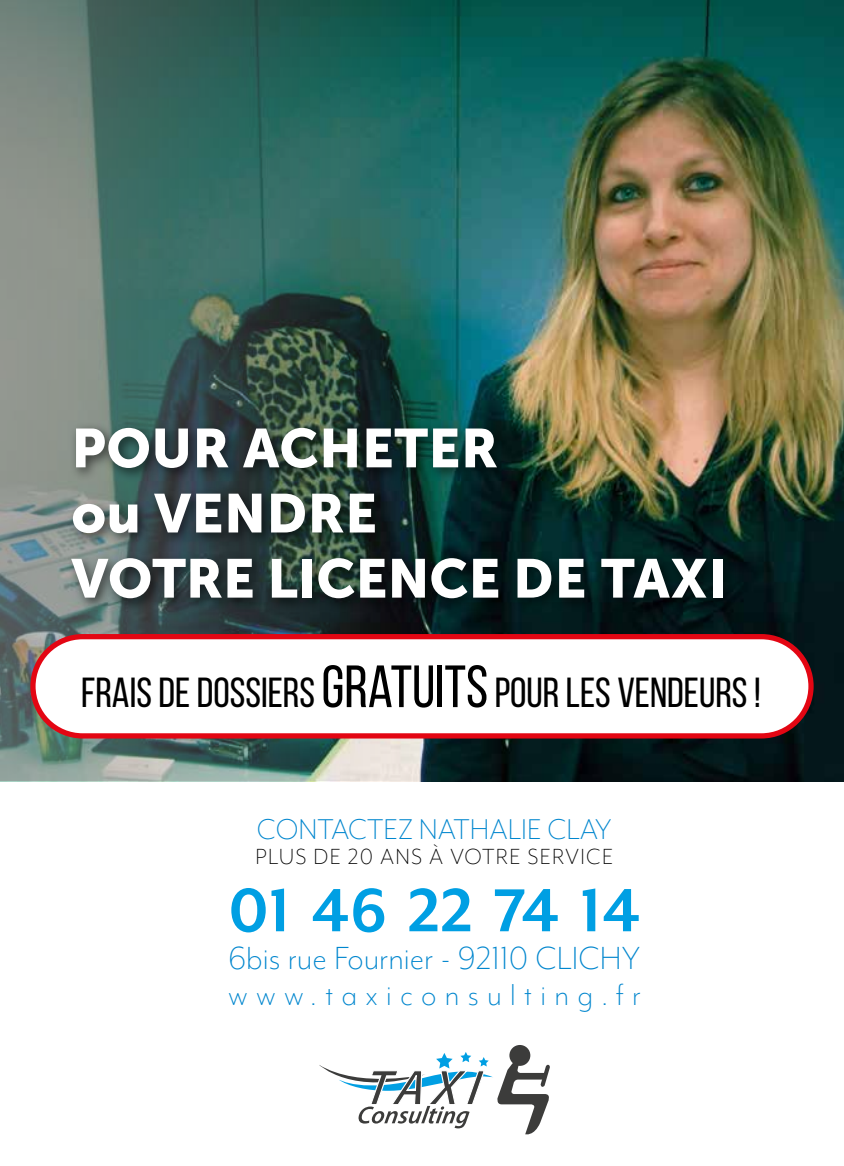
<style>
.page{position:relative;width:844px;height:1166px;background:#fff}
.page>*{position:absolute;margin:0;border:0;box-sizing:border-box;transform-origin:0 0}
.t1{font:700 69.83px "Mr Eaves Mod OT";color:#009fe3}
.t2{font:54.25px/65.1px "Museo Sans 900";letter-spacing:.01em;color:#fff}
.t3{font:42px "Bebas Neue";color:#000}
.t4{font:300 36.75px "Mr Eaves Mod OT";color:#0086ce}
.t5{font:300 34.82px "Mr Eaves Mod OT";letter-spacing:.235em;color:#0086ce}
.t6{font:300 32.9px "Mr Eaves Mod OT";color:#0086ce}
.t7{font:300 25.2px "Mr Eaves Mod OT";letter-spacing:.05em;color:#000}
.s1{font-size:59.5px}
</style>
<div class="page">
<img style="left:810px;top:0;width:33px;height:781px">
<img style="left:0;top:0;width:810px;height:781px">
<div style="left:509px;top:1045px;width:21px;height:21px;background:#3c3c3b;border-radius:50%"></div>
<svg style="left:319px;top:1052px;width:230px;height:82px"></svg>
<div style="left:65px;top:421px;width:671px;height:192px;background:#000;opacity:.6"></div>
<div style="left:33px;top:637px;width:777px;height:99px;background:#fff;border-radius:50px"></div>
<div style="left:30px;top:634px;width:783px;height:104px;border:5px solid #e30613;border-radius:50px"></div>
<p class="t2" style="left:71px;top:415px;width:657px">POUR ACHETER<br>ou VENDRE<br>VOTRE LICENCE DE TAXI</p>
<p class="t3" style="left:81px;top:670px;width:681px">FRAIS DE DOSSIERS <span class="s1">GRATUITS</span> POUR LES VENDEURS !</p>
<p class="t6" style="left:257px;top:811px;width:356px">CONTACTEZ NATHALIE CLAY</p>
<p class="t7" style="left:255px;top:843px;width:359px">PLUS DE 20 ANS À VOTRE SERVICE</p>
<h1 class="t1" style="left:228px;top:872px;width:414px">01 46 22 74 14</h1>
<p class="t4" style="left:228px;top:938px;width:414px">6bis rue Fournier - 92110 CLICHY</p>
<p class="t5" style="left:228px;top:975px;width:414px">www.taxiconsulting.fr</p>
</div>
